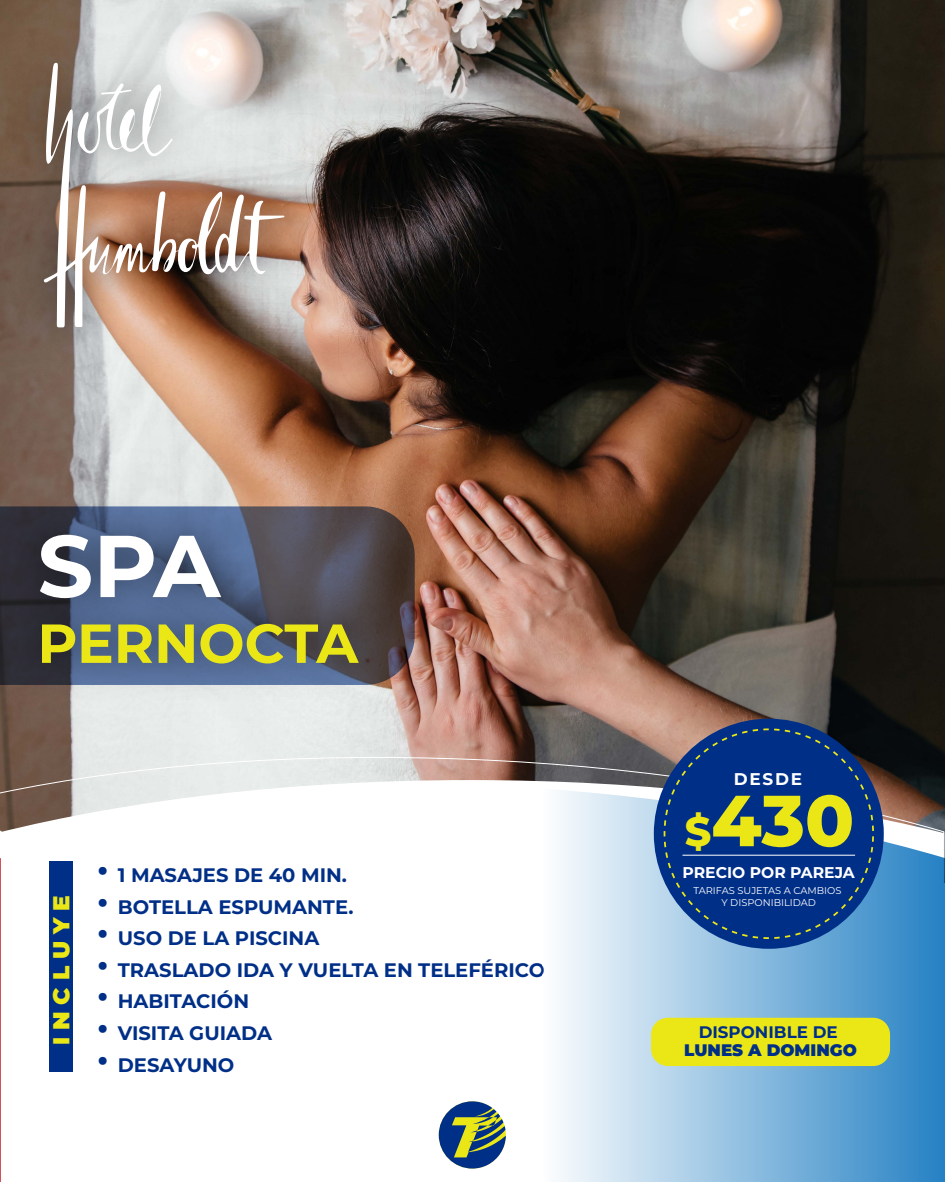
<style>
.page{position:relative;width:945px;height:1182px;background:#fff}
.page>*{position:absolute;margin:0;border:0;box-sizing:border-box;transform-origin:0 0}
.t1{font:700 87.5px "Montserrat";color:#fff}
.t2{font:800 72.01px "Montserrat";color:#ebe717}
.t3{font:700 54.77px "Montserrat";color:#ebe717}
.t4{font:900 23.1px "Montserrat";letter-spacing:.3em;color:#ebe717}
.t5{font:700 19.51px "Montserrat";color:#002f87}
.t6{font:700 16.97px "Montserrat";letter-spacing:.1em;color:#fff}
.t7{font:900 16.71px "Montserrat";color:#002f87}
.t8{font:700 16.71px "Montserrat";color:#002f87}
.t9{font:700 15.58px "Montserrat";color:#fff}
.t10{font:9.8px/11.8px "Montserrat";color:#fff;text-align:center}
.s1{font-size:31.68px}
.s2{font-size:41.12px}
</style>
<div class="page">
<img style="left:1px;top:0;width:944px;height:751px">
<svg style="left:2px;top:751px;width:943px;height:418px"></svg>
<img style="left:1px;top:10px;width:336px;height:370px">
<svg style="left:44px;top:63px;width:241px;height:264px;background:#b9a599"></svg>
<svg style="left:77px;top:83px;width:96px;height:74px"></svg>
<svg style="left:542px;top:782px;width:403px;height:399px;background:#9ac2df"></svg>
<div style="left:654px;top:718px;width:230px;height:230px;background:#002f87;border-radius:50%"></div>
<svg style="left:664px;top:728px;width:210px;height:210px"></svg>
<hr style="left:682px;top:854px;width:173px;height:1px;background:#fff">
<img style="left:0;top:0;width:1px;height:994px">
<svg style="left:0;top:750px;width:2px;height:431px"></svg>
<img style="left:0;top:470px;width:427px;height:260px">
<div style="left:49px;top:861px;width:24px;height:211px;background:#002f87"></div>
<div style="left:651px;top:1017px;width:239px;height:48px;background:#ebe717;border-radius:17px"></div>
<svg style="left:439px;top:1101px;width:67px;height:67px"></svg>
<h1 class="t1" style="left:37px;top:503px;width:184px">SPA</h1>
<h3 class="t3" style="left:37px;top:604px;width:322px">PERNOCTA</h3>
<p class="t4" style="left:44px;top:1045px;width:151px;rotate:-90deg">INCLUYE</p>
<p class="t5" style="left:97px;top:861px;width:252px"><span class="s1">•</span> 1 MASAJES DE 40 MIN.</p>
<p class="t5" style="left:97px;top:892px;width:258px"><span class="s1">•</span> BOTELLA ESPUMANTE.</p>
<p class="t5" style="left:97px;top:924px;width:224px"><span class="s1">•</span> USO DE LA PISCINA</p>
<p class="t5" style="left:97px;top:955px;width:450px"><span class="s1">•</span> TRASLADO IDA Y VUELTA EN TELEFÉRICO</p>
<p class="t5" style="left:97px;top:987px;width:154px"><span class="s1">•</span> HABITACIÓN</p>
<p class="t5" style="left:97px;top:1018px;width:177px"><span class="s1">•</span> VISITA GUIADA</p>
<p class="t5" style="left:97px;top:1050px;width:139px"><span class="s1">•</span> DESAYUNO</p>
<p class="t6" style="left:734px;top:766px;width:70px">DESDE</p>
<h2 class="t2" style="left:685px;top:767px;width:171px"><span class="s2">$</span>430</h2>
<p class="t9" style="left:683px;top:861px;width:174px">PRECIO POR PAREJA</p>
<p class="t10" style="left:694px;top:884px;width:149px">TARIFAS SUJETAS A CAMBIOS<br>Y DISPONIBILIDAD</p>
<p class="t8" style="left:699px;top:1019px;width:140px">DISPONIBLE DE</p>
<p class="t7" style="left:684px;top:1037px;width:174px">LUNES A DOMINGO</p>
</div>
